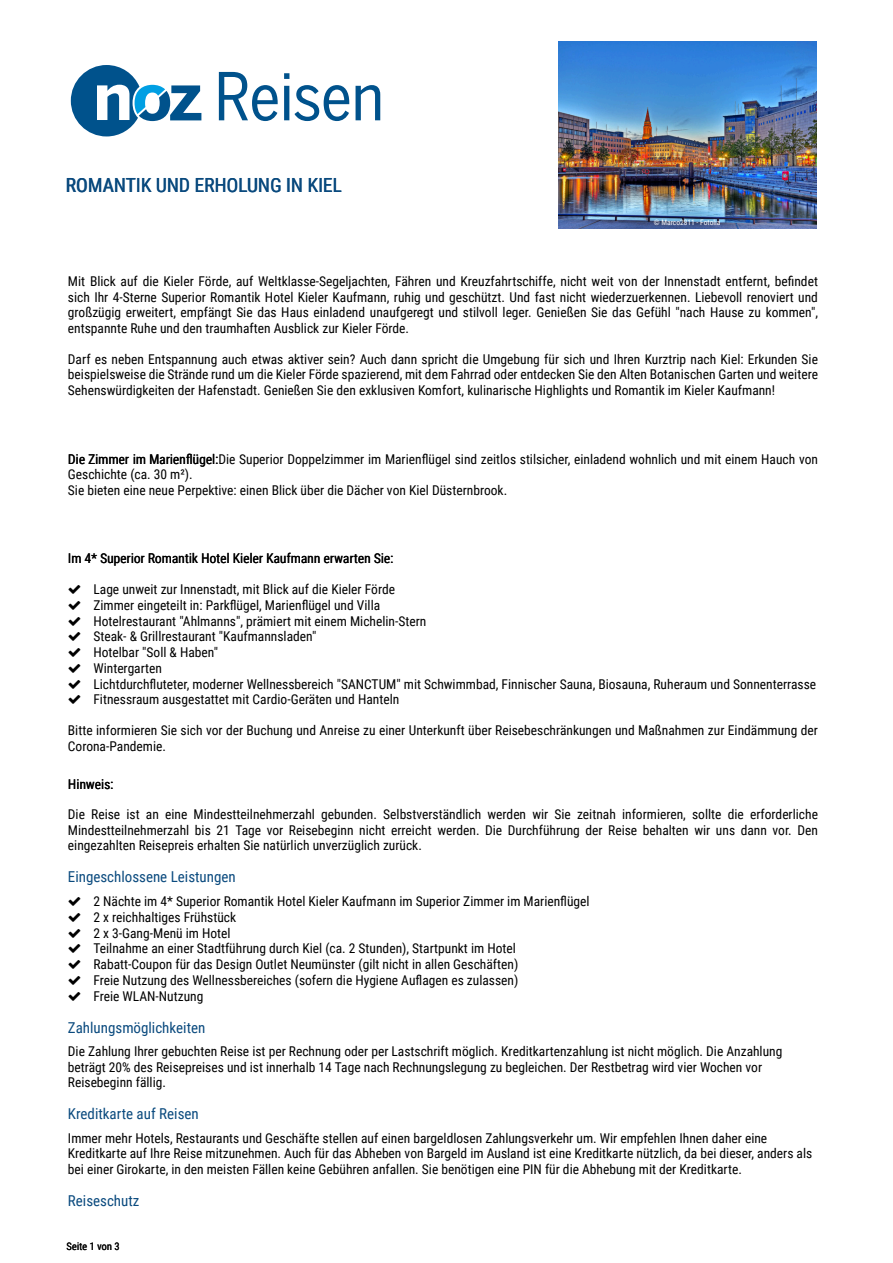
<style>
.page{position:relative;width:893px;height:1263px;background:#fff}
.page>*{position:absolute;margin:0;border:0;box-sizing:border-box;transform-origin:0 0}
.t1{font:19.5px "Roboto Condensed";color:#0a4a7e}
.t2{font:15px "Roboto Condensed";color:#0a4a7e}
.t3{font:13.5px/15.8px "Roboto Condensed";color:#000}
.t4{font:10.5px "Roboto Condensed";color:#000}
.t5{font:7.5px "Roboto Condensed";color:#fff}
</style>
<div class="page">
<svg style="left:71px;top:65px;width:130px;height:71px"></svg>
<svg style="left:219px;top:72px;width:59px;height:49px"></svg>
<svg style="left:284px;top:73px;width:65px;height:48px"></svg>
<svg style="left:356px;top:85px;width:24px;height:35px"></svg>
<img style="left:558px;top:41px;width:258px;height:188px">
<h1 class="t1" style="left:66px;top:176px;width:278px">ROMANTIK UND ERHOLUNG IN KIEL</h1>
<p class="t5" style="left:654px;top:219px;width:68px">© Marco2811 - Fotolia</p>
<p class="t3" style="left:68px;top:275px;width:751px;text-align:justify">Mit Blick auf die Kieler Förde, auf Weltklasse-Segeljachten, Fähren und Kreuzfahrtschiffe, nicht weit von der Innenstadt entfernt, befindet sich Ihr 4-Sterne Superior Romantik Hotel Kieler Kaufmann, ruhig und geschützt. Und fast nicht wiederzuerkennen. Liebevoll renoviert und großzügig erweitert, empfängt Sie das Haus einladend unaufgeregt und stilvoll leger. Genießen Sie das Gefühl "nach Hause zu kommen", entspannte Ruhe und den traumhaften Ausblick zur Kieler Förde.</p>
<p class="t3" style="left:68px;top:352px;width:751px;text-align:justify">Darf es neben Entspannung auch etwas aktiver sein? Auch dann spricht die Umgebung für sich und Ihren Kurztrip nach Kiel: Erkunden Sie beispielsweise die Strände rund um die Kieler Förde spazierend, mit dem Fahrrad oder entdecken Sie den Alten Botanischen Garten und weitere Sehenswürdigkeiten der Hafenstadt. Genießen Sie den exklusiven Komfort, kulinarische Highlights und Romantik im Kieler Kaufmann!</p>
<p class="t3" style="left:68px;top:452px;width:751px">Die Zimmer im Marienflügel:Die Superior Doppelzimmer im Marienflügel sind zeitlos stilsicher, einladend wohnlich und mit einem Hauch von<br>Geschichte (ca. 30 m²).<br>Sie bieten eine neue Perpektive: einen Blick über die Dächer von Kiel Düsternbrook.</p>
<p class="t3" style="left:68px;top:552px;width:327px">Im 4* Superior Romantik Hotel Kieler Kaufmann erwarten Sie:</p>
<p class="t3" style="left:93px;top:582px;width:724px">Lage unweit zur Innenstadt, mit Blick auf die Kieler Förde<br>Zimmer eingeteilt in: Parkflügel, Marienflügel und Villa<br>Hotelrestaurant "Ahlmanns", prämiert mit einem Michelin-Stern<br>Steak- &amp; Grillrestaurant "Kaufmannsladen"<br>Hotelbar "Soll &amp; Haben"<br>Wintergarten<br>Lichtdurchfluteter, moderner Wellnessbereich "SANCTUM" mit Schwimmbad, Finnischer Sauna, Biosauna, Ruheraum und Sonnenterrasse Fitnessraum ausgestattet mit Cardio-Geräten und Hanteln</p>
<p class="t3" style="left:68px;top:723px;width:751px">Bitte informieren Sie sich vor der Buchung und Anreise zu einer Unterkunft über Reisebeschränkungen und Maßnahmen zur Eindämmung der<br>Corona-Pandemie.</p>
<p class="t3" style="left:68px;top:777px;width:47px">Hinweis:</p>
<p class="t3" style="left:68px;top:808px;width:751px;text-align:justify">Die Reise ist an eine Mindestteilnehmerzahl gebunden. Selbstverständlich werden wir Sie zeitnah informieren, sollte die erforderliche Mindestteilnehmerzahl bis 21 Tage vor Reisebeginn nicht erreicht werden. Die Durchführung der Reise behalten wir uns dann vor. Den eingezahlten Reisepreis erhalten Sie natürlich unverzüglich zurück.</p>
<p class="t2" style="left:68px;top:870px;width:169px">Eingeschlossene Leistungen</p>
<p class="t3" style="left:93px;top:894px;width:498px">2 Nächte im 4* Superior Romantik Hotel Kieler Kaufmann im Superior Zimmer im Marienflügel 2 x reichhaltiges Frühstück<br>2 x 3-Gang-Menü im Hotel<br>Teilnahme an einer Stadtführung durch Kiel (ca. 2 Stunden), Startpunkt im Hotel Rabatt-Coupon für das Design Outlet Neumünster (gilt nicht in allen Geschäften)<br>Freie Nutzung des Wellnessbereiches (sofern die Hygiene Auflagen es zulassen)<br>Freie WLAN-Nutzung</p>
<p class="t2" style="left:68px;top:1020px;width:139px">Zahlungsmöglichkeiten</p>
<p class="t3" style="left:68px;top:1044px;width:716px">Die Zahlung Ihrer gebuchten Reise ist per Rechnung oder per Lastschrift möglich. Kreditkartenzahlung ist nicht möglich. Die Anzahlung beträgt 20% des Reisepreises und ist innerhalb 14 Tage nach Rechnungslegung zu begleichen. Der Restbetrag wird vier Wochen vor<br>Reisebeginn fällig.</p>
<p class="t2" style="left:68px;top:1107px;width:132px">Kreditkarte auf Reisen</p>
<p class="t3" style="left:68px;top:1131px;width:746px">Immer mehr Hotels, Restaurants und Geschäfte stellen auf einen bargeldlosen Zahlungsverkehr um. Wir empfehlen Ihnen daher eine<br>Kreditkarte auf Ihre Reise mitzunehmen. Auch für das Abheben von Bargeld im Ausland ist eine Kreditkarte nützlich, da bei dieser, anders als bei einer Girokarte, in den meisten Fällen keine Gebühren anfallen. Sie benötigen eine PIN für die Abhebung mit der Kreditkarte.</p>
<p class="t2" style="left:68px;top:1194px;width:73px">Reiseschutz</p>
<p class="t4" style="left:66px;top:1242px;width:55px">Seite 1 von 3</p>
</div>
